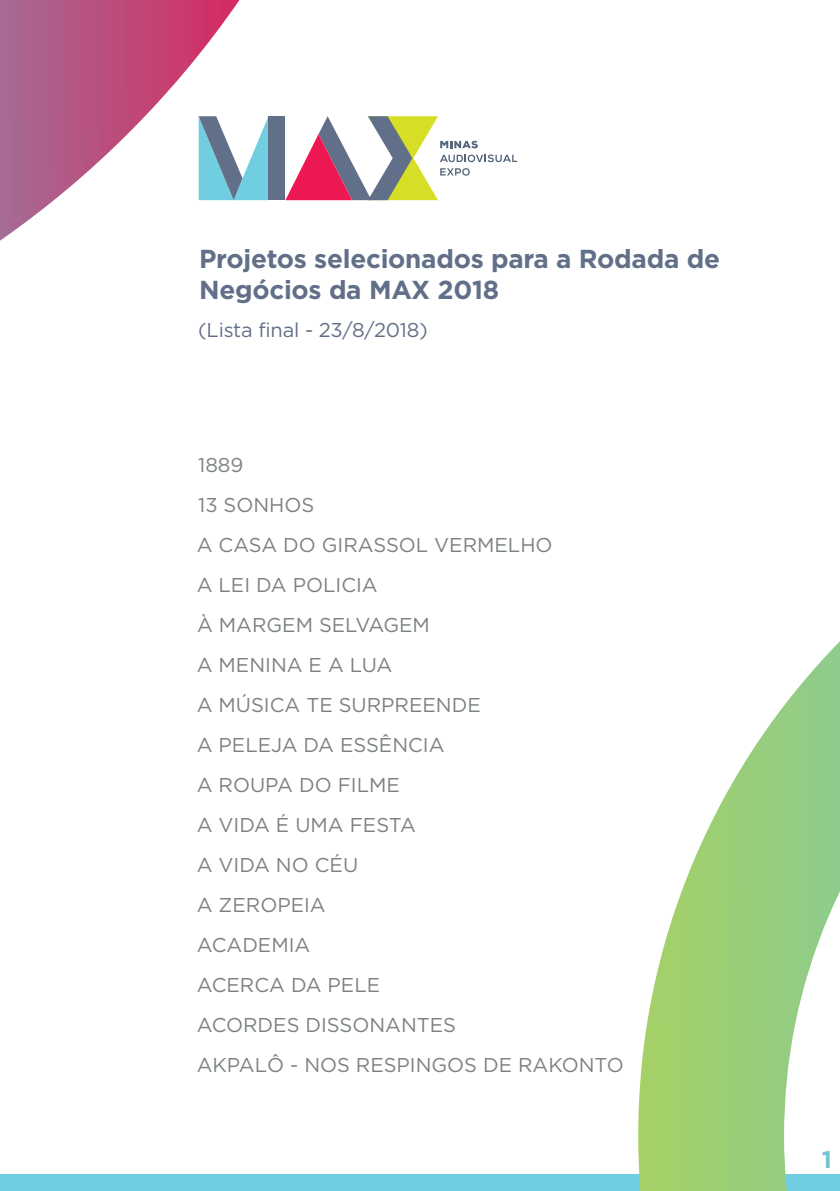
<style>
.page{position:relative;width:840px;height:1191px;background:#fff}
.page>*{position:absolute;margin:0;border:0;box-sizing:border-box;transform-origin:0 0}
.t1{font:700 26px/31.2px "Gotham";letter-spacing:-.01em;color:#617088}
.t2{font:700 24px "Gotham";color:#74c3d3}
.t3{font:20px/40px "Gotham";color:#7c8184}
.t4{font:20px "Gotham";letter-spacing:-.01em;color:#617088}
</style>
<div class="page">
<div style="left:0;top:1174px;width:839px;height:17px;background:#71cee1"></div>
<svg style="left:239px;top:117px;width:29px;height:83px"></svg>
<div style="left:268px;top:116px;width:17px;height:84px;background:#617088"></div>
<svg style="left:285px;top:116px;width:232px;height:84px"></svg>
<svg style="left:0;top:0;width:239px;height:241px"></svg>
<svg style="left:638px;top:642px;width:201px;height:549px"></svg>
<h1 class="t1" style="left:199px;top:243px;width:522px">Projetos selecionados para a Rodada de<br>Negócios da MAX 2018</h1>
<p class="t4" style="left:198px;top:319px;width:231px">(Lista final - 23/8/2018)</p>
<p class="t3" style="left:197px;top:444px;width:428px">1889<br>13 SONHOS<br>A CASA DO GIRASSOL VERMELHO<br>A LEI DA POLICIA<br>À MARGEM SELVAGEM<br>A MENINA E A LUA<br>A MÚSICA TE SURPREENDE<br>A PELEJA DA ESSÊNCIA<br>A ROUPA DO FILME<br>A VIDA É UMA FESTA<br>A VIDA NO CÉU<br>A ZEROPEIA<br>ACADEMIA<br>ACERCA DA PELE<br>ACORDES DISSONANTES<br>AKPALÔ - NOS RESPINGOS DE RAKONTO</p>
<p class="t2" style="left:821px;top:1145px;width:12px">1</p>
</div>
